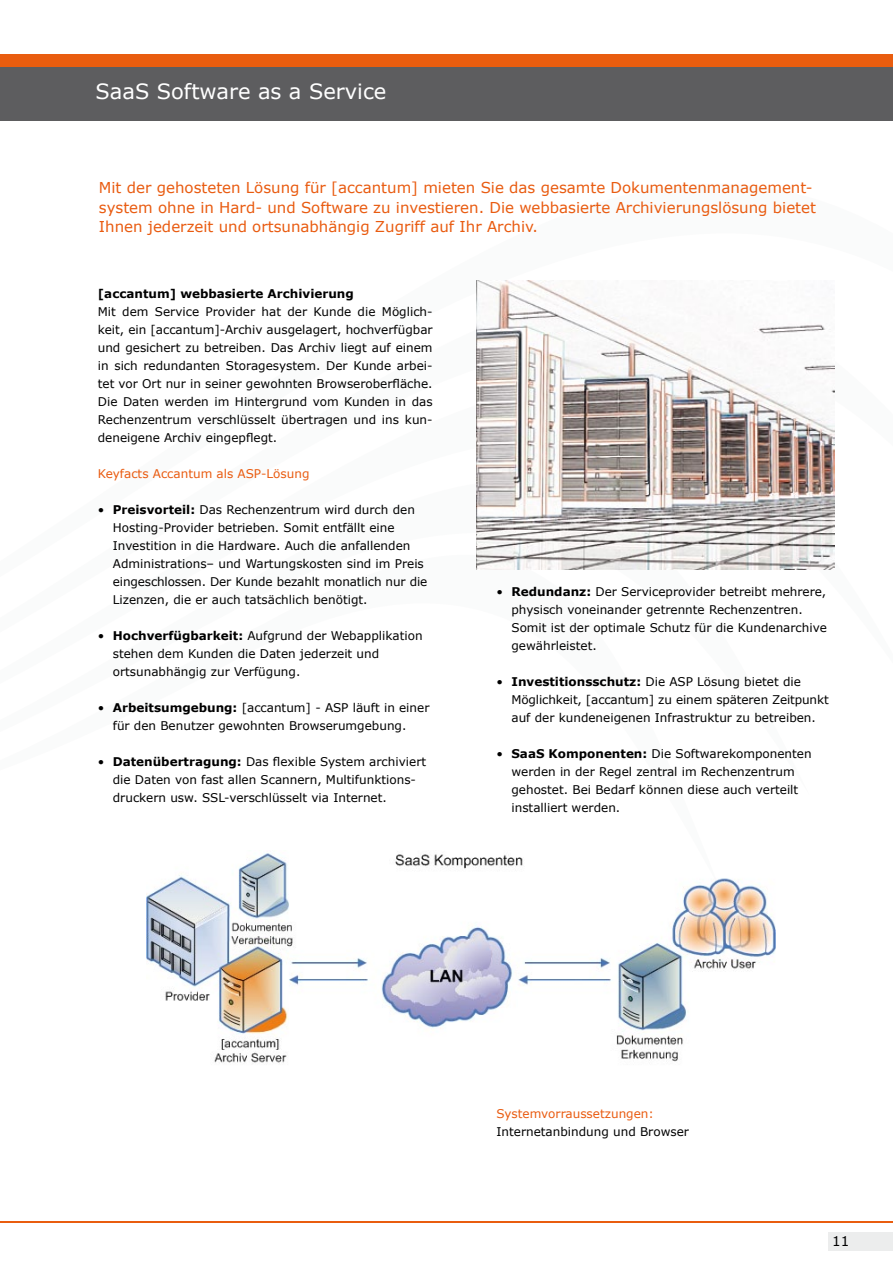
<style>
.page{position:relative;width:893px;height:1263px;background:#fff}
.page>*{position:absolute;margin:0;border:0;box-sizing:border-box;transform-origin:0 0}
.t1{font:21px "Verdana";color:#fff}
.t2{font:15px/19.5px "Verdana";color:#e95b10}
.t3{font:13.5px "Verdana";color:#000}
.t4{font:12px/18px "Verdana";color:#000}
.t5{font:12px "Verdana";color:#e95b10}
.t6{font:700 12px "Verdana";color:#000}
.s1{font-weight:700}
</style>
<div class="page">
<div style="left:828px;top:1232px;width:65px;height:18px;background:#eceded"></div>
<div style="left:0;top:66px;width:893px;height:54px;background:#5d5d5f"></div>
<div style="left:0;top:54px;width:893px;height:12px;background:#e95d0f"></div>
<hr style="left:0;top:1221px;width:893px;height:1px;background:#e95d0f">
<img style="left:476px;top:281px;width:358px;height:288px">
<img style="left:147px;top:853px;width:629px;height:211px">
<h1 class="t1" style="left:95px;top:78px;width:293px">SaaS Software as a Service</h1>
<p class="t2" style="left:99px;top:177px;width:719px">Mit der gehosteten Lösung für [accantum] mieten Sie das gesamte Dokumentenmanagement&shy;system ohne in Hard- und Software zu investieren. Die webbasierte Archivierungslösung bietet<br>Ihnen jederzeit und ortsunabhängig Zugriff auf Ihr Archiv.</p>
<p class="t6" style="left:98px;top:286px;width:258px">[accantum] webbasierte Archivierung</p>
<p class="t4" style="left:98px;top:302px;width:336px;text-align:justify">Mit dem Service Provider hat der Kunde die Möglich&shy;keit, ein [accantum]-Archiv ausgelagert, hochverfügbar und gesichert zu betreiben. Das Archiv liegt auf einem in sich redundanten Storagesystem. Der Kunde arbei&shy;tet vor Ort nur in seiner gewohnten Browseroberfläche.<br>Die Daten werden im Hintergrund vom Kunden in das Rechenzentrum verschlüsselt übertragen und ins kun&shy;deneigene Archiv eingepflegt.</p>
<p class="t5" style="left:98px;top:466px;width:213px">Keyfacts Accantum als ASP-Lösung</p>
<p class="t4" style="left:113px;top:500px;width:316px;text-indent:-15px">• <span class="s1">Preisvorteil:</span> Das Rechenzentrum wird durch den Hosting-Provider betrieben. Somit entfällt eine Investition in die Hardware. Auch die anfallenden Administrations– und Wartungskosten sind im Preis eingeschlossen. Der Kunde bezahlt monatlich nur die Lizenzen, die er auch tatsächlich benötigt.</p>
<p class="t4" style="left:113px;top:626px;width:311px;text-indent:-15px">• <span class="s1">Hochverfügbarkeit:</span> Aufgrund der Webapplikation stehen dem Kunden die Daten jederzeit und ortsunabhängig zur Verfügung.</p>
<p class="t4" style="left:113px;top:698px;width:318px;text-indent:-15px">• <span class="s1">Arbeitsumgebung:</span> [accantum] - ASP läuft in einer für den Benutzer gewohnten Browserumgebung.</p>
<p class="t4" style="left:113px;top:752px;width:315px;text-indent:-15px">• <span class="s1">Datenübertragung:</span> Das flexible System archiviert die Daten von fast allen Scannern, Multifunktions&shy;druckern usw. SSL-verschlüsselt via Internet.</p>
<p class="t4" style="left:511px;top:582px;width:317px;text-indent:-15px">• <span class="s1">Redundanz:</span> Der Serviceprovider betreibt mehrere, physisch voneinander getrennte Rechenzentren.<br>Somit ist der optimale Schutz für die Kundenarchive gewährleistet.</p>
<p class="t4" style="left:511px;top:672px;width:319px;text-indent:-15px">• <span class="s1">Investitionsschutz:</span> Die ASP Lösung bietet die<br>Möglichkeit, [accantum] zu einem späteren Zeitpunkt auf der kundeneigenen Infrastruktur zu betreiben.</p>
<p class="t4" style="left:511px;top:744px;width:302px;text-indent:-15px">• <span class="s1">SaaS Komponenten:</span> Die Softwarekomponenten werden in der Regel zentral im Rechenzentrum gehostet. Bei Bedarf können diese auch verteilt installiert werden.</p>
<p class="t5" style="left:496px;top:1106px;width:159px">Systemvorraussetzungen:</p>
<p class="t4" style="left:496px;top:1122px;width:194px">Internetanbindung und Browser</p>
<p class="t3" style="left:832px;top:1232px;width:19px">11</p>
</div>
